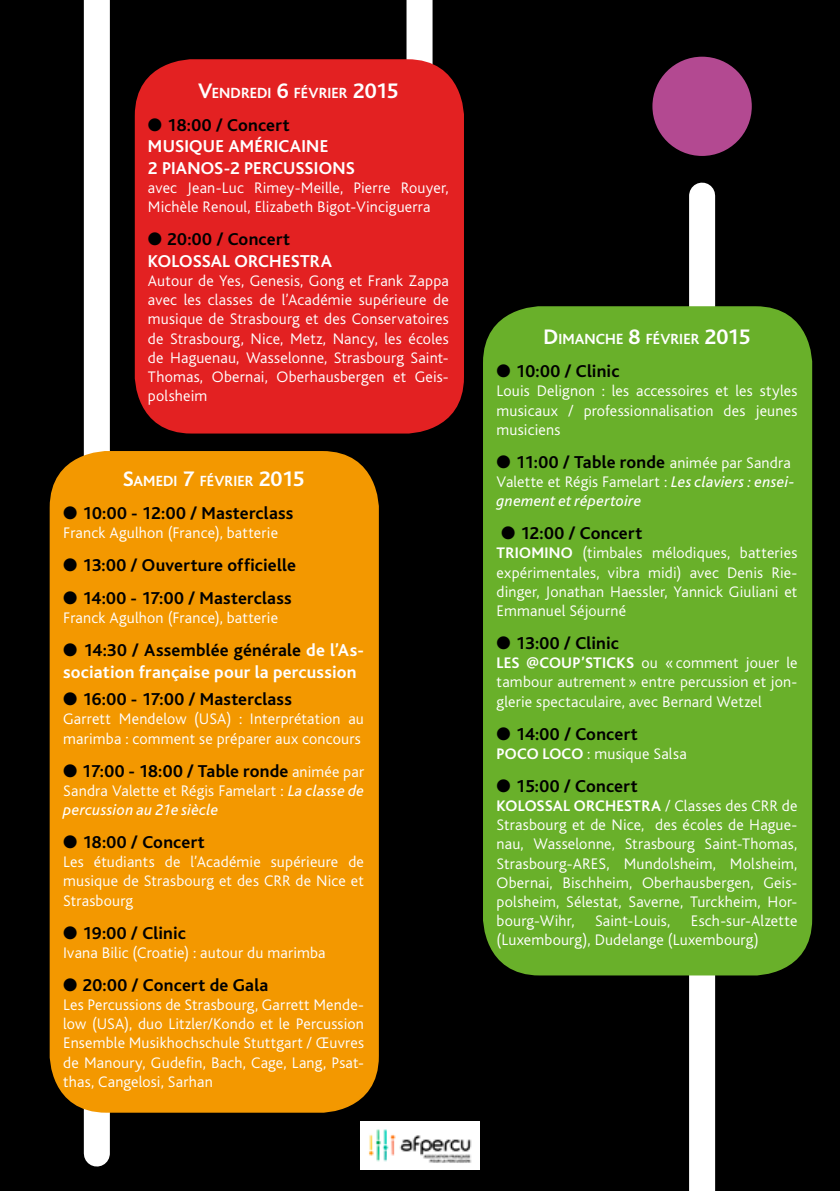
<style>
.page{position:relative;width:840px;height:1191px;background:#fff}
.page>*{position:absolute;margin:0;border:0;box-sizing:border-box;transform-origin:0 0}
.t1{font:700 18px/21.6px "Bliss";letter-spacing:.01em;color:#000}
.t2{font:700 18px/21.6px "Bliss";letter-spacing:.01em;color:#fff}
.t3{font:300 16px/19.2px "Bliss";letter-spacing:.015em;color:#fff;text-align:justify}
.t4{font:italic 16px/19.2px "Bliss";letter-spacing:.015em;color:#fff}
.t5{font:700 16px "Bliss";color:#fff}
.t6{font:700 15.4px "Bliss";letter-spacing:.005em;color:#fff}
.s1{font-size:22px}
.s2{color:#000}
.s3{color:#fff}
.s4{font-weight:300;font-size:16px;color:#fff}
.s5{font-weight:300;font-style:normal}
.s6{font-weight:700}
</style>
<div class="page">
<div style="left:0;top:0;width:839px;height:1191px;background:#000"></div>
<div style="left:688px;top:196px;width:26px;height:995px;background:#fff"></div>
<div style="left:406px;top:0;width:26px;height:143px;background:#fff"></div>
<div style="left:135px;top:59px;width:328px;height:374px;background:#e32122;border-radius:57px"></div>
<div style="left:84px;top:0;width:26px;height:1153px;background:#fff"></div>
<div style="left:50px;top:451px;width:328px;height:661px;background:#f39800;border-radius:57px"></div>
<div style="left:482px;top:306px;width:329px;height:669px;background:#69b02a;border-radius:57px"></div>
<div style="left:652px;top:57px;width:99px;height:99px;background:#b34991;border-radius:50%"></div>
<img style="left:360px;top:1121px;width:119px;height:48px">
<p class="t6" style="left:198px;top:85px;width:202px"><span class="s1">V</span>ENDREDI <span class="s1">6</span> FÉVRIER <span class="s1">2015</span></p>
<p class="t2" style="left:148px;top:114px;width:208px"><span class="s2">● 18:00 / Concert<br></span>Musique américaine<br>2 pianos-2 percussions</p>
<p class="t3" style="left:148px;top:178px;width:302px">avec Jean-Luc Rimey-Meille, Pierre Rouyer,<br>Michèle Renoul, Elizabeth Bigot-Vinciguerra</p>
<p class="t1" style="left:148px;top:229px;width:144px">● 20:00 / Concert<br><span class="s3">KOLOSSA</span></p>
<p class="t2" style="left:222px;top:250px;width:99px">L ORCHESTRA</p>
<p class="t3" style="left:148px;top:271px;width:302px">Autour de Yes, Genesis, Gong et Frank Zappa avec les classes de l’Académie supérieure de musique de Strasbourg et des Conservatoires de Strasbourg, Nice, Metz, Nancy, les écoles de Haguenau, Wasselonne, Strasbourg Saint-Thomas, Obernai, Oberhausbergen et Geis&shy;polsheim</p>
<p class="t6" style="left:123px;top:473px;width:183px"><span class="s1">S</span>AMEDI <span class="s1">7</span> FÉVRIER <span class="s1">2015</span></p>
<p class="t1" style="left:63px;top:503px;width:232px">● 10:00 - 12:00 / Masterclass</p>
<p class="t3" style="left:63px;top:524px;width:216px">Franck Agulhon (France), batterie</p>
<p class="t1" style="left:63px;top:555px;width:234px">● 13:00 / Ouverture officielle</p>
<p class="t1" style="left:63px;top:588px;width:230px">● 14:00 - 17:00 / Masterclass</p>
<p class="t3" style="left:63px;top:609px;width:216px">Franck Agulhon (France), batterie</p>
<p class="t2" style="left:63px;top:640px;width:302px"><span class="s2">● 14:30 / Assemblée générale</span> de l’As&shy;sociation française pour la percussion</p>
<p class="t1" style="left:63px;top:689px;width:230px">● 16:00 - 17:00 / Masterclass</p>
<p class="t3" style="left:63px;top:710px;width:302px">Garrett Mendelow (USA) : Interprétation au marimba : comment se préparer aux concours</p>
<p class="t1" style="left:63px;top:760px;width:302px">● 17:00 - 18:00 / Table ronde <span class="s4">animée par</span></p>
<p class="t4" style="left:63px;top:781px;width:302px"><span class="s5">Sandra Valette et Régis Famelart :</span> La classe de percussion au 21e siècle</p>
<p class="t1" style="left:63px;top:831px;width:143px">● 18:00 / Concert</p>
<p class="t3" style="left:63px;top:852px;width:302px">Les étudiants de l’Académie supérieure de musique de Strasbourg et des CRR de Nice et Strasbourg</p>
<p class="t1" style="left:63px;top:922px;width:124px">● 19:00 / Clinic</p>
<p class="t3" style="left:63px;top:943px;width:264px">Ivana Bilic (Croatie) : autour du marimba</p>
<p class="t1" style="left:63px;top:974px;width:206px">● 20:00 / Concert de Gala</p>
<p class="t3" style="left:63px;top:995px;width:302px">Les Percussions de Strasbourg, Garrett Mende&shy;low (USA), duo Litzler/Kondo et le Percussion Ensemble Musikhochschule Stuttgart / Œuvres de Manoury, Gudefin, Bach, Cage, Lang, Psat&shy;thas, Cangelosi, Sarhan</p>
<p class="t6" style="left:543px;top:331px;width:208px"><span class="s1">D</span> IMANCHE <span class="s1">8</span> FÉVRIER <span class="s1">2015</span></p>
<p class="t1" style="left:496px;top:361px;width:124px">● 10:00 / Clinic</p>
<p class="t3" style="left:496px;top:382px;width:302px">Louis Delignon : les accessoires et les styles musicaux / professionnalisation des jeunes musiciens</p>
<p class="t1" style="left:496px;top:451px;width:295px">● 11:00 / Table ronde <span class="s4">animée par Sandra</span></p>
<p class="t4" style="left:496px;top:472px;width:299px"><span class="s5">Valette et Régis Famelart :</span> Les claviers : ensei&shy;gnement et répertoire</p>
<p class="t1" style="left:501px;top:523px;width:143px">● 12:00 / Concert</p>
<p class="t3" style="left:496px;top:544px;width:302px"><span class="s6">Triomino</span> (timbales mélodiques, batteries expérimentales, vibra midi) avec Denis Rie&shy;dinger, Jonathan Haessler, Yannick Giuliani et Emmanuel Séjourné</p>
<p class="t1" style="left:496px;top:632px;width:124px">● 13:00 / Clinic</p>
<p class="t3" style="left:496px;top:653px;width:302px"><span class="s6">Les @coup’sticks</span> ou «comment jouer le tambour autrement» entre percussion et jon&shy;glerie spectaculaire, avec Bernard Wetzel</p>
<p class="t1" style="left:496px;top:723px;width:143px">● 14:00 / Concert</p>
<p class="t3" style="left:496px;top:744px;width:191px"><span class="s6">POCO LOCO</span> : musique Salsa</p>
<p class="t1" style="left:496px;top:775px;width:142px">● 15:00 / Concert</p>
<p class="t5" style="left:496px;top:797px;width:39px">KOLOSSA</p>
<p class="t3" style="left:496px;top:796px;width:302px;text-indent:66px"><span class="s6">L ORCHESTRA</span> / Classes des CRR de Strasbourg et de Nice, des écoles de Hague&shy;nau, Wasselonne, Strasbourg Saint-Thomas, Strasbourg-ARES, Mundolsheim, Molsheim, Obernai, Bischheim, Oberhausbergen, Geis&shy;polsheim, Sélestat, Saverne, Turckheim, Hor&shy;bourg-Wihr,</p>
<p class="t3" style="left:496px;top:911px;width:302px;text-indent:194px">Esch-sur-Alzette (Luxembourg), Dudelange (Luxembourg)</p>
<p class="t3" style="left:594px;top:911px;width:77px">Saint-Louis,</p>
</div>
